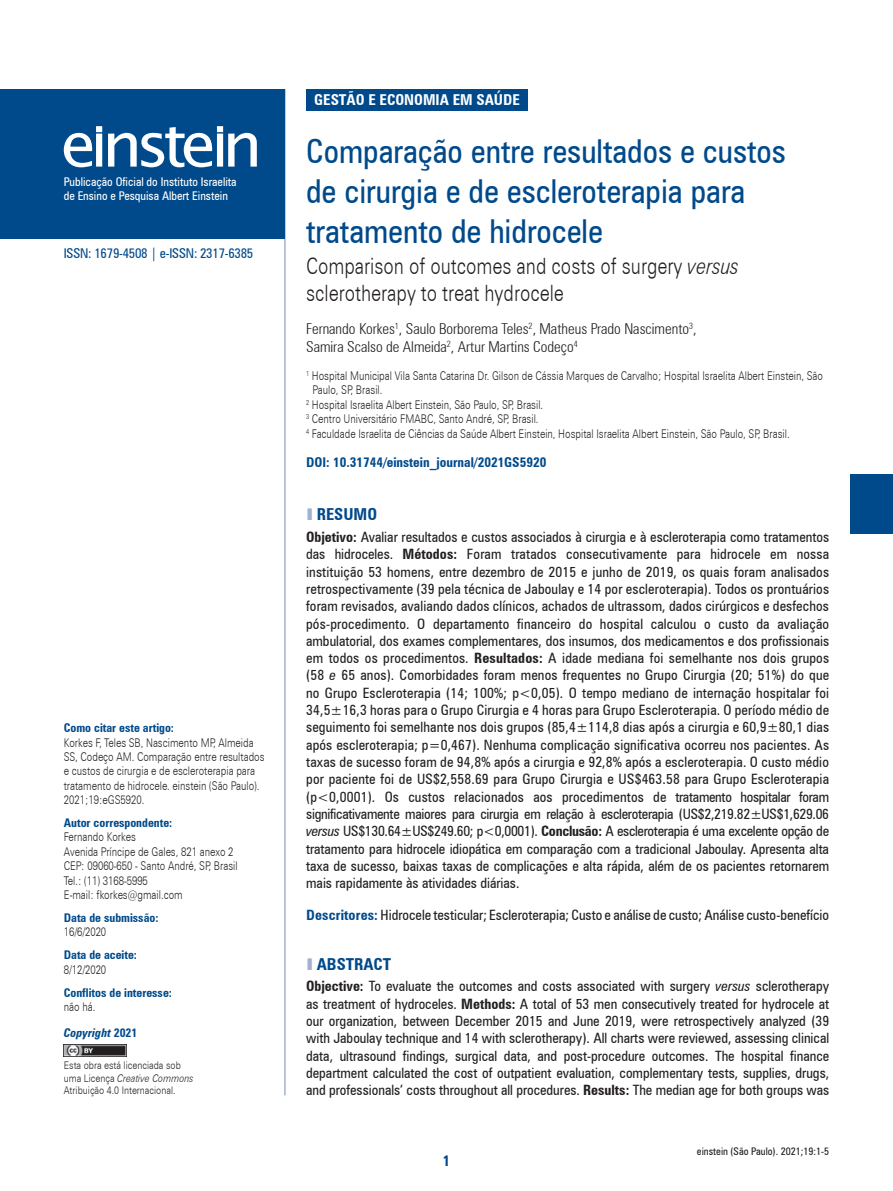
<style>
.page{position:relative;width:893px;height:1191px;background:#fff}
.page>*{position:absolute;margin:0;border:0;box-sizing:border-box;transform-origin:0 0}
.t1{font:condensed 33px/39.6px "Zurich BT";color:#004a8b}
.t2{font:300 22.5px/27px "Zurich BT";color:#231f20;scale:.8 1}
.t3{font:700 condensed 16.5px "Zurich BT";color:#004a8b}
.t4{font:300 condensed 15px/18px "Zurich BT";color:#231f20}
.t5{font:700 condensed 15px "Zurich BT";color:#fff}
.t6{font:700 condensed 15px "Zurich BT";color:#004a8b}
.t7{font:condensed 14.25px/17.2px "Zurich BT";color:#231f20;text-align:justify}
.t8{font:700 condensed 13.5px "Zurich BT";color:#004a8b}
.t9{font:condensed 13.5px "Zurich BT";letter-spacing:-.02em;color:#004a8b}
.t10{font:300 12px/14.4px "Zurich BT";color:#231f20;scale:.8 1}
.t11{font:700 condensed 12px "Zurich BT";color:#004a8b}
.t12{font:condensed 12px/14.4px "Zurich BT";color:#fff}
.t13{font:italic 700 condensed 12px "Zurich BT";color:#004a8b}
.t14{font:300 10.5px/12.6px "Zurich BT";color:#231f20;scale:.85 1}
.t15{font:condensed 10.5px "Zurich BT";color:#231f20}
.s1{font-style:normal}
.s2{font-style:italic}
.s3{color:#a2b0d2}
.s4{font-weight:700}
.s5{font-weight:700;color:#004a8b}
</style>
<div class="page">
<img style="left:64px;top:1044px;width:63px;height:12px">
<div style="left:306px;top:89px;width:222px;height:21px;background:#004a8b"></div>
<hr style="left:284px;top:89px;width:2px;height:1006px;background:#a2b0d2">
<div style="left:0;top:89px;width:284px;height:149px;background:#004a8b"></div>
<div style="left:850px;top:474px;width:43px;height:60px;background:#004a8b"></div>
<svg style="left:108px;top:126px;width:149px;height:41px"></svg>
<svg style="left:64px;top:126px;width:38px;height:41px"></svg>
<p class="t12" style="left:64px;top:174px;width:174px">Publicação Oficial do Instituto Israelita de Ensino e Pesquisa Albert Einstein</p>
<p class="t9" style="left:64px;top:245px;width:191px">ISSN: 1679-4508 | e-ISSN: 2317-6385</p>
<p class="t11" style="left:64px;top:720px;width:112px">Como citar este artigo:</p>
<p class="t10" style="left:64px;top:735px;width:253px">Korkes F, Teles SB, Nascimento MP, Almeida SS, Codeço AM. Comparação entre resultados e custos de cirurgia e de escleroterapia para tratamento de hidrocele. einstein (São Paulo).<br>2021;19:eGS5920.</p>
<p class="t11" style="left:64px;top:815px;width:110px">Autor correspondente:</p>
<p class="t10" style="left:64px;top:830px;width:219px">Fernando Korkes<br>Avenida Príncipe de Gales, 821 anexo 2<br>CEP: 09060-650 - Santo André, SP, Brasil<br>Tel.: (11) 3168-5995<br>E-mail: fkorkes@gmail.com</p>
<p class="t11" style="left:64px;top:910px;width:96px">Data de submissão:</p>
<p class="t10" style="left:64px;top:925px;width:55px">16/6/2020</p>
<p class="t11" style="left:64px;top:947px;width:75px">Data de aceite:</p>
<p class="t10" style="left:64px;top:962px;width:55px">8/12/2020</p>
<p class="t11" style="left:64px;top:985px;width:110px">Conflitos de interesse:</p>
<p class="t10" style="left:64px;top:999px;width:41px">não há.</p>
<p class="t13" style="left:64px;top:1025px;width:75px">Copyright <span class="s1">2021</span></p>
<p class="t14" style="left:64px;top:1058px;width:154px">Esta obra está licenciada sob uma Licença <span class="s2">Creative Commons<br></span>Atribuição 4.0 Internacional.</p>
<p class="t5" style="left:314px;top:91px;width:207px">GESTÃO E ECONOMIA EM SAÚDE</p>
<h1 class="t1" style="left:306px;top:131px;width:481px">Comparação entre resultados e custos de cirurgia e de escleroterapia para tratamento de hidrocele</h1>
<h2 class="t2" style="left:306px;top:253px;width:543px">Comparison of outcomes and costs of surgery <span class="s2">versus </span>sclerotherapy to treat hydrocele</h2>
<p class="t4" style="left:306px;top:320px;width:392px">Fernando Korkes<sup>1</sup>, Saulo Borborema Teles<sup>2</sup>, Matheus Prado Nascimento<sup>3</sup>,<br>Samira Scalso de Almeida<sup>2</sup>, Artur Martins Codeço<sup>4</sup></p>
<p class="t10" style="left:306px;top:368px;width:648px"><sup>1</sup> Hospital Municipal Vila Santa Catarina Dr. Gilson de Cássia Marques de Carvalho; Hospital Israelita Albert Einstein, São</p>
<p class="t10" style="left:313px;top:382px;width:89px">Paulo, SP, Brasil.</p>
<p class="t10" style="left:306px;top:397px;width:298px"><sup>2</sup> Hospital Israelita Albert Einstein, São Paulo, SP, Brasil.</p>
<p class="t10" style="left:306px;top:411px;width:292px"><sup>3</sup> Centro Universitário FMABC, Santo André, SP, Brasil.</p>
<p class="t10" style="left:306px;top:426px;width:606px"><sup>4</sup> Faculdade Israelita de Ciências da Saúde Albert Einstein, Hospital Israelita Albert Einstein, São Paulo, SP, Brasil.</p>
<p class="t8" style="left:306px;top:454px;width:242px">DOI: 10.31744/einstein_journal/2021GS5920</p>
<p class="t3" style="left:306px;top:504px;width:72px"><span class="s3">❚</span> RESUMO</p>
<p class="t7" style="left:306px;top:528px;width:525px"><span class="s4">Objetivo:</span> Avaliar resultados e custos associados à cirurgia e à escleroterapia como tratamentos das hidroceles. <span class="s4">Métodos:</span> Foram tratados consecutivamente para hidrocele em nossa instituição 53 homens, entre dezembro de 2015 e junho de 2019, os quais foram analisados retrospectivamente (39 pela técnica de Jaboulay e 14 por escleroterapia). Todos os prontuários foram revisados, avaliando dados clínicos, achados de ultrassom, dados cirúrgicos e desfechos pós-procedimento. O departamento financeiro do hospital calculou o custo da avaliação ambulatorial, dos exames complementares, dos insumos, dos medicamentos e dos profissionais em todos os procedimentos. <span class="s4">Resultados:</span> A idade mediana foi semelhante nos dois grupos (58 <span class="s2">e</span> 65 anos). Comorbidades foram menos frequentes no Grupo Cirurgia (20; 51%) do que no Grupo Escleroterapia (14; 100%; p&lt;0,05). O tempo mediano de internação hospitalar foi 34,5±16,3 horas para o Grupo Cirurgia e 4 horas para Grupo Escleroterapia. O período médio de seguimento foi semelhante nos dois grupos (85,4±114,8 dias após a cirurgia e 60,9±80,1 dias após escleroterapia; p=0,467). Nenhuma complicação significativa ocorreu nos pacientes. As taxas de sucesso foram de 94,8% após a cirurgia e 92,8% após a escleroterapia. O custo médio por paciente foi de US$2,558.69 para Grupo Cirurgia e US$463.58 para Grupo Escleroterapia (p&lt;0,0001). Os custos relacionados aos procedimentos de tratamento hospitalar foram significativamente maiores para cirurgia em relação à escleroterapia (US$2,219.82±US$1,629.06 <span class="s2">versus</span> US$130.64±US$249.60; p&lt;0,0001). <span class="s4">Conclusão:</span> A escleroterapia é uma excelente opção de tratamento para hidrocele idiopática em comparação com a tradicional Jaboulay. Apresenta alta taxa de sucesso, baixas taxas de complicações e alta rápida, além de os pacientes retornarem mais rapidamente às atividades diárias.</p>
<p class="t7" style="left:306px;top:906px;width:524px"><span class="s5">Descritores:</span> Hidrocele testicular; Escleroterapia; Custo e análise de custo; Análise custo-benefício</p>
<p class="t3" style="left:306px;top:954px;width:86px"><span class="s3">❚</span> ABSTRACT</p>
<p class="t7" style="left:306px;top:977px;width:524px"><span class="s4">Objective:</span> To evaluate the outcomes and costs associated with surgery <span class="s2">versus</span> sclerotherapy as treatment of hydroceles. <span class="s4">Methods:</span> A total of 53 men consecutively treated for hydrocele at our organization, between December 2015 and June 2019, were retrospectively analyzed (39 with Jaboulay technique and 14 with sclerotherapy). All charts were reviewed, assessing clinical data, ultrasound findings, surgical data, and post-procedure outcomes. The hospital finance department calculated the cost of outpatient evaluation, complementary tests, supplies, drugs, and professionals’ costs throughout all procedures. <span class="s4">Results:</span> The median age for both groups was</p>
<p class="t6" style="left:443px;top:1151px;width:9px">1</p>
<p class="t15" style="left:697px;top:1144px;width:134px">einstein (São Paulo). 2021;19:1-5</p>
</div>
